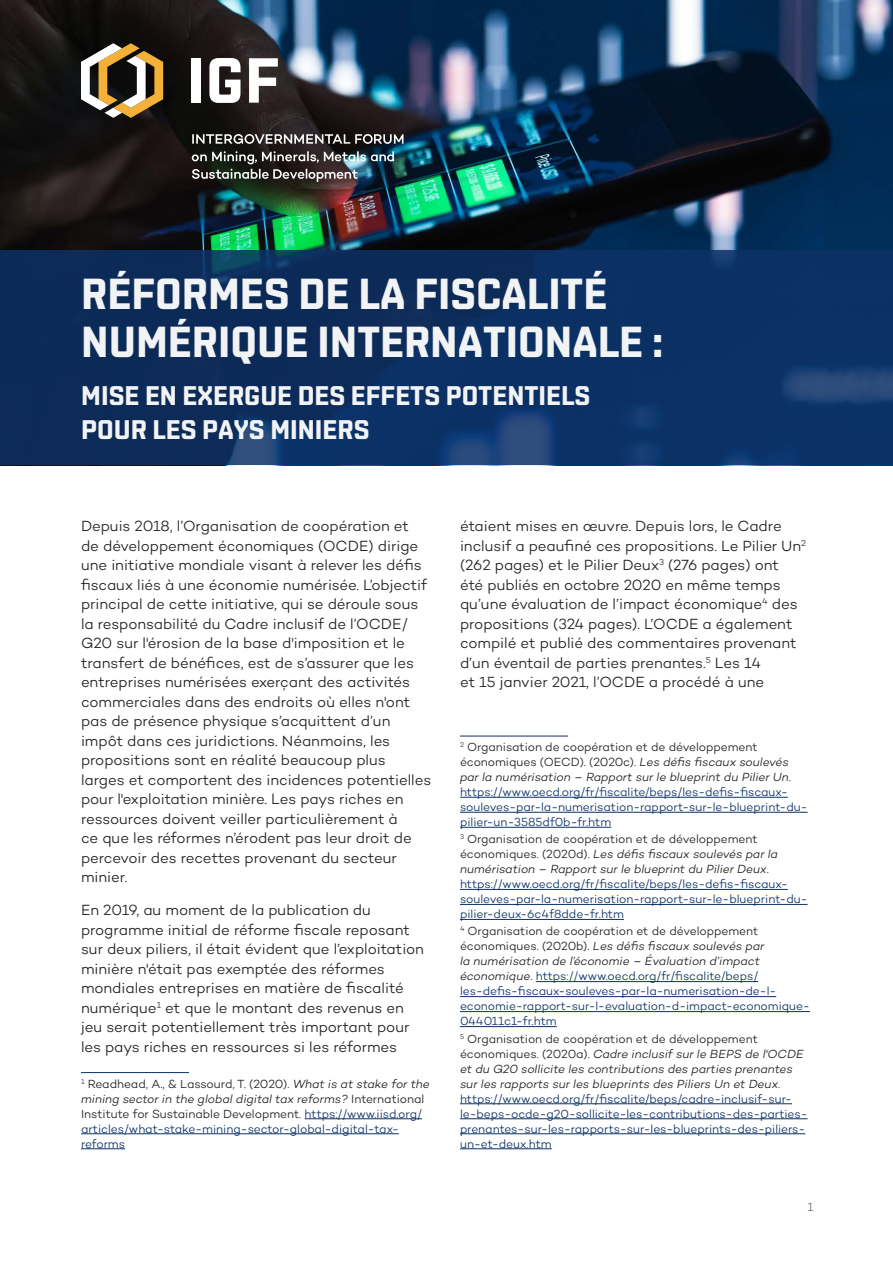
<style>
.page{position:relative;width:893px;height:1263px;background:#fff}
.page>*{position:absolute;margin:0;border:0;box-sizing:border-box;transform-origin:0 0}
.t1{font:700 43.5px/48px "Shentox";color:#f2f3f4}
.t2{font:700 27px/34.5px "Shentox";color:#f2f3f4}
.Body_copy{font:300 15px/19.5px "Campton";letter-spacing:-.005em;color:#231f20}
.Footnote{font:300 12px/15px "Campton";letter-spacing:-.005em;color:#0d3166}
.t3{font:300 12px "Campton";color:#676c6c}
.s1{color:#231f20}
.s2{font-style:italic;color:#231f20}
</style>
<div class="page">
<img style="left:0;top:0;width:893px;height:250px">
<hr style="left:81px;top:1072px;width:108px;height:1px;background:#0d3166">
<hr style="left:305px;top:1118px;width:117px;height:1px;background:#0d3166">
<hr style="left:81px;top:1133px;width:318px;height:1px;background:#0d3166">
<hr style="left:81px;top:1148px;width:44px;height:1px;background:#0d3166">
<hr style="left:460px;top:736px;width:108px;height:1px;background:#0d3166">
<hr style="left:460px;top:797px;width:328px;height:1px;background:#0d3166">
<hr style="left:460px;top:812px;width:348px;height:1px;background:#0d3166">
<hr style="left:460px;top:827px;width:151px;height:1px;background:#0d3166">
<hr style="left:460px;top:889px;width:328px;height:1px;background:#0d3166">
<hr style="left:460px;top:904px;width:348px;height:1px;background:#0d3166">
<hr style="left:460px;top:919px;width:164px;height:1px;background:#0d3166">
<hr style="left:536px;top:981px;width:222px;height:1px;background:#0d3166">
<hr style="left:460px;top:996px;width:316px;height:1px;background:#0d3166">
<hr style="left:460px;top:1011px;width:350px;height:1px;background:#0d3166">
<hr style="left:460px;top:1026px;width:97px;height:1px;background:#0d3166">
<hr style="left:460px;top:1103px;width:332px;height:1px;background:#0d3166">
<hr style="left:460px;top:1118px;width:348px;height:1px;background:#0d3166">
<hr style="left:460px;top:1133px;width:345px;height:1px;background:#0d3166">
<hr style="left:460px;top:1148px;width:92px;height:1px;background:#0d3166">
<svg style="left:0;top:250px;width:893px;height:215px;background:#0d2f5f"></svg>
<div style="left:191px;top:58px;width:10px;height:45px;background:#fff"></div>
<svg style="left:209px;top:58px;width:31px;height:45px"></svg>
<svg style="left:249px;top:58px;width:29px;height:45px"></svg>
<svg style="left:81px;top:43px;width:82px;height:75px"></svg>
<svg style="left:192px;top:134px;width:212px;height:10px;background:#716f6f"></svg>
<img style="left:192px;top:151px;width:202px;height:31px">
<p class="t1" style="left:81px;top:270px;width:584px">RÉFORMES DE LA FISCALITÉ<br>NUMÉRIQUE INTERNATIONALE :</p>
<p class="t2" style="left:81px;top:378px;width:511px">MISE EN EXERGUE DES EFFETS POTENTIELS<br>POUR LES PAYS MINIERS</p>
<p class="Body_copy" style="left:81px;top:516px;width:352px">Depuis 2018, l’Organisation de coopération et<br>de développement économiques (OCDE) dirige une initiative mondiale visant à relever les défis fiscaux liés à une économie numérisée. L’objectif principal de cette initiative, qui se déroule sous la responsabilité du Cadre inclusif de l’OCDE/ G20 sur l'érosion de la base d'imposition et le transfert de bénéfices, est de s’assurer que les entreprises numérisées exerçant des activités commerciales dans des endroits où elles n'ont pas de présence physique s’acquittent d’un impôt dans ces juridictions. Néanmoins, les propositions sont en réalité beaucoup plus larges et comportent des incidences potentielles pour l'exploitation minière. Les pays riches en ressources doivent veiller particulièrement à<br>ce que les réformes n’érodent pas leur droit de percevoir des recettes provenant du secteur minier.</p>
<p class="Body_copy" style="left:81px;top:900px;width:344px">En 2019, au moment de la publication du programme initial de réforme fiscale reposant sur deux piliers, il était évident que l’exploitation minière n'était pas exemptée des réformes mondiales entreprises en matière de fiscalité numérique<sup>1</sup> et que le montant des revenus en jeu serait potentiellement très important pour les pays riches en ressources si les réformes</p>
<p class="Footnote" style="left:81px;top:1076px;width:350px"><sup>1</sup> <span class="s1">Readhead, A., &amp; Lassourd, T. (2020).</span> <span class="s2">What is at stake for the mining sector in the global digital tax reforms?</span> <span class="s1">International Institute for Sustainable Development.</span> https://www.iisd.org/ articles/what-stake-mining-sector-global-digital-tax&shy;reforms</p>
<p class="Body_copy" style="left:460px;top:516px;width:348px">étaient mises en œuvre. Depuis lors, le Cadre inclusif a peaufiné ces propositions. Le Pilier Un<sup>2 </sup>(262 pages) et le Pilier Deux<sup>3</sup> (276 pages) ont été publiés en octobre 2020 en même temps qu’une évaluation de l’impact économique<sup>4</sup> des propositions (324 pages). L’OCDE a également compilé et publié des commentaires provenant d’un éventail de parties prenantes.<sup>5</sup> Les 14<br>et 15 janvier 2021, l’OCDE a procédé à une</p>
<p class="Footnote" style="left:460px;top:739px;width:349px"><sup>2</sup> <span class="s1">Organisation de coopération et de développement économiques (OECD). (2020c).</span> <span class="s2">Les défis fiscaux soulevés par la numérisation – Rapport sur le blueprint du Pilier Un</span><span class="s1">. </span>https://www.oecd.org/fr/fiscalite/beps/les-defis-fiscaux&shy;souleves-par-la-numerisation-rapport-sur-le-blueprint-du&shy;pilier-un-3585df0b-fr.htm</p>
<p class="Footnote" style="left:460px;top:831px;width:349px"><sup>3</sup> <span class="s1">Organisation de coopération et de développement économiques. (2020d).</span> <span class="s2">Les défis fiscaux soulevés par la numérisation – Rapport sur le blueprint du Pilier Deux</span><span class="s1">. </span>https://www.oecd.org/fr/fiscalite/beps/les-defis-fiscaux&shy;souleves-par-la-numerisation-rapport-sur-le-blueprint-du&shy;pilier-deux-6c4f8dde-fr.htm</p>
<p class="Footnote" style="left:460px;top:923px;width:352px"><sup>4</sup> <span class="s1">Organisation de coopération et de développement économiques. (2020b).</span> <span class="s2">Les défis fiscaux soulevés par<br>la numérisation de l’économie – Évaluation d’impact économique</span><span class="s1">.</span> https://www.oecd.org/fr/fiscalite/beps/ les-defis-fiscaux-souleves-par-la-numerisation-de-l&shy;economie-rapport-sur-l-evaluation-d-impact-economique-044011c1-fr.htm</p>
<p class="Footnote" style="left:460px;top:1031px;width:349px"><sup>5</sup> <span class="s1">Organisation de coopération et de développement économiques. (2020a).</span> <span class="s2">Cadre inclusif sur le BEPS de l'OCDE et du G20 sollicite les contributions des parties prenantes sur les rapports sur les blueprints des Piliers Un et Deux</span><span class="s1">. </span>https://www.oecd.org/fr/fiscalite/beps/cadre-inclusif-sur&shy;le-beps-ocde-g20-sollicite-les-contributions-des-parties&shy;prenantes-sur-les-rapports-sur-les-blueprints-des-piliers&shy;un-et-deux.htm</p>
<p class="t3" style="left:808px;top:1199px;width:8px">1</p>
</div>
